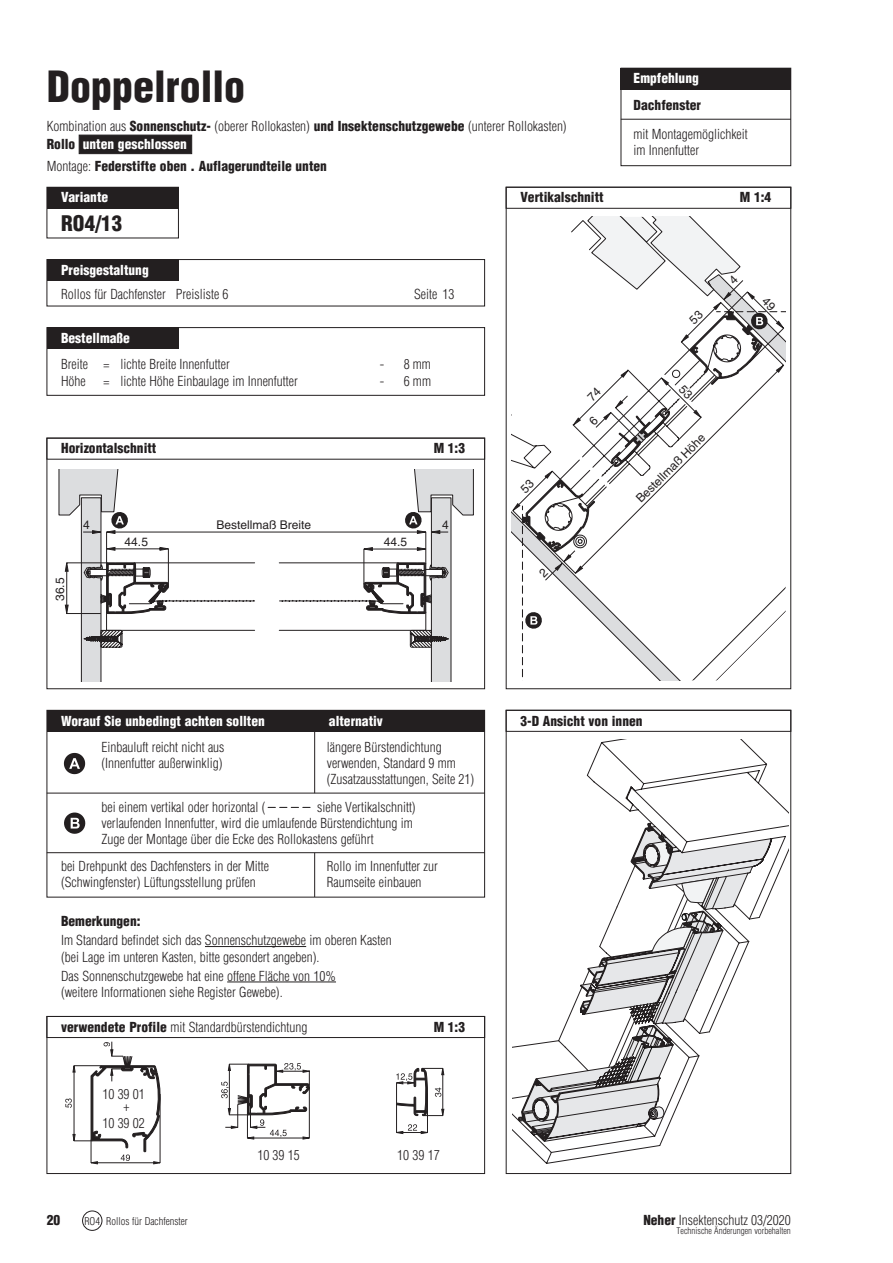
<style>
.page{position:relative;width:893px;height:1263px;background:#fff}
.page>*{position:absolute;margin:0;border:0;box-sizing:border-box;transform-origin:0 0}
.t1{font:900 condensed 42px "Helvetica";color:#231f20}
.t2{font:900 condensed 21px "Helvetica";color:#231f20}
.t3{font:300 condensed 13.5px/16.2px "Helvetica";color:#231f20}
.t4{font:900 condensed 13.5px "Helvetica";color:#231f20}
.t5{font:900 condensed 13.5px "Helvetica";color:#fff}
.t6{font:12px "Helvetica";color:#231f20}
.t7{font:300 condensed 10.5px "Helvetica";color:#231f20}
.t8{font:300 condensed 9px "Helvetica";color:#231f20}
.s1{font-weight:900}
.s2{font-weight:900;color:#fff}
.s3{font-weight:300}
</style>
<div class="page">
<div style="left:79px;top:135px;width:113px;height:19px;background:#231f20;border:1px solid #231f20"></div>
<div style="left:506px;top:187px;width:285px;height:502px;border:1px solid #231f20"></div>
<div style="left:506px;top:710px;width:285px;height:464px;border:1px solid #231f20"></div>
<div style="left:47px;top:438px;width:438px;height:251px;border:1px solid #231f20"></div>
<svg style="left:59px;top:469px;width:415px;height:213px"></svg>
<div style="left:47px;top:327px;width:132px;height:22px;background:#231f20"></div>
<div style="left:47px;top:327px;width:438px;height:68px;border:1px solid #231f20"></div>
<div style="left:47px;top:259px;width:132px;height:22px;background:#231f20"></div>
<div style="left:47px;top:187px;width:132px;height:21px;background:#231f20"></div>
<div style="left:47px;top:187px;width:132px;height:51px;border:1px solid #231f20"></div>
<div style="left:47px;top:259px;width:438px;height:47px;border:1px solid #231f20"></div>
<svg style="left:512px;top:740px;width:277px;height:423px"></svg>
<svg style="left:518px;top:823px;width:253px;height:320px"></svg>
<div style="left:47px;top:710px;width:438px;height:21px;background:#231f20"></div>
<div style="left:47px;top:710px;width:438px;height:187px;border:1px solid #231f20"></div>
<hr style="left:47px;top:793px;width:438px;height:1px;background:#231f20">
<svg style="left:63px;top:752px;width:23px;height:23px"></svg>
<hr style="left:314px;top:730px;width:1px;height:63px;background:#231f20">
<svg style="left:396px;top:1067px;width:48px;height:67px"></svg>
<div style="left:82px;top:1211px;width:20px;height:19px;border:1px solid #231f20;border-radius:50%"></div>
<div style="left:47px;top:1016px;width:438px;height:158px;border:1px solid #231f20"></div>
<svg style="left:221px;top:1063px;width:89px;height:76px"></svg>
<svg style="left:65px;top:1042px;width:95px;height:122px"></svg>
<hr style="left:205px;top:946px;width:101px;height:1px;background:#231f20">
<hr style="left:227px;top:981px;width:109px;height:1px;background:#231f20">
<div style="left:621px;top:68px;width:170px;height:21px;background:#231f20"></div>
<hr style="left:621px;top:119px;width:170px;height:1px;background:#231f20">
<svg style="left:268px;top:807px;width:42px;height:1px"></svg>
<hr style="left:314px;top:853px;width:1px;height:44px;background:#231f20">
<hr style="left:47px;top:852px;width:438px;height:1px;background:#231f20">
<svg style="left:64px;top:812px;width:22px;height:22px"></svg>
<div style="left:621px;top:68px;width:170px;height:98px;border:1px solid #231f20"></div>
<svg style="left:511px;top:217px;width:275px;height:463px"></svg>
<h1 class="t1" style="left:47px;top:60px;width:200px">Doppelrollo</h1>
<p class="t3" style="left:47px;top:117px;width:521px;line-height:18px">Kombination aus <span class="s1">Sonnenschutz-</span> (oberer Rollokasten) <span class="s1">und Insektenschutzgewebe</span> (unterer Rollokasten)<br><span class="s1">Rollo</span> <span class="s2">unten geschlossen</span></p>
<p class="t4" style="left:47px;top:158px;width:282px"><span class="s3">Montage:</span> Federstifte oben . Auflagerundteile unten</p>
<p class="t5" style="left:634px;top:70px;width:67px">Empfehlung</p>
<p class="t4" style="left:634px;top:96px;width:69px">Dachfenster</p>
<p class="t3" style="left:634px;top:126px;width:116px">mit Montagemöglichkeit im Innenfutter</p>
<p class="t5" style="left:61px;top:189px;width:49px">Variante</p>
<h2 class="t2" style="left:61px;top:210px;width:63px">RO4/13</h2>
<p class="t5" style="left:61px;top:261px;width:89px">Preisgestaltung</p>
<p class="t3" style="left:61px;top:286px;width:169px">Rollos für Dachfenster Preisliste 6</p>
<p class="t3" style="left:414px;top:286px;width:42px">Seite 13</p>
<p class="t5" style="left:61px;top:329px;width:70px">Bestellmaße</p>
<p class="t3" style="left:61px;top:356px;width:170px">Breite = lichte Breite Innenfutter</p>
<p class="t3" style="left:380px;top:356px;width:53px">- 8 mm</p>
<p class="t3" style="left:61px;top:372px;width:26px">Höhe</p>
<p class="t3" style="left:104px;top:372px;width:196px">= lichte Höhe Einbaulage im Innenfutter</p>
<p class="t3" style="left:380px;top:372px;width:53px">- 6 mm</p>
<p class="t4" style="left:61px;top:440px;width:97px">Horizontalschnitt</p>
<p class="t4" style="left:434px;top:440px;width:33px">M 1:3</p>
<p class="t6" style="left:216px;top:518px;width:96px">Bestellmaß Breite</p>
<p class="t6" style="left:83px;top:518px;width:8px">4</p>
<p class="t6" style="left:442px;top:518px;width:8px">4</p>
<p class="t6" style="left:53px;top:601px;width:25px;rotate:-90deg">36.5</p>
<p class="t6" style="left:125px;top:535px;width:25px">44.5</p>
<p class="t6" style="left:384px;top:535px;width:25px">44.5</p>
<p class="t5" style="left:61px;top:712px;width:205px">Worauf Sie unbedingt achten sollten</p>
<p class="t5" style="left:329px;top:712px;width:55px">alternativ</p>
<p class="t3" style="left:101px;top:739px;width:125px">Einbauluft reicht nicht aus</p>
<p class="t3" style="left:327px;top:739px;width:116px">längere Bürstendichtung</p>
<p class="t3" style="left:101px;top:755px;width:123px">(Innenfutter außerwinklig)</p>
<p class="t3" style="left:327px;top:755px;width:149px">verwenden, Standard 9 mm (Zusatzausstattungen, Seite 21)</p>
<p class="t3" style="left:101px;top:799px;width:166px">bei einem vertikal oder horizontal (</p>
<p class="t3" style="left:101px;top:799px;width:316px;text-indent:216px">siehe Vertikalschnitt) verlaufenden Innenfutter, wird die umlaufende Bürstendichtung im<br>Zuge der Montage über die Ecke des Rollokastens geführt</p>
<p class="t3" style="left:61px;top:858px;width:209px">bei Drehpunkt des Dachfensters in der Mitte</p>
<p class="t3" style="left:327px;top:858px;width:113px">Rollo im Innenfutter zur</p>
<p class="t3" style="left:61px;top:874px;width:196px">(Schwingfenster) Lüftungsstellung prüfen</p>
<p class="t3" style="left:327px;top:874px;width:96px">Raumseite einbauen</p>
<p class="t4" style="left:61px;top:913px;width:81px">Bemerkungen:</p>
<p class="t3" style="left:61px;top:932px;width:332px">Im Standard befindet sich das Sonnenschutzgewebe im oberen Kasten (bei Lage im unteren Kasten, bitte gesondert angeben).</p>
<p class="t3" style="left:61px;top:968px;width:276px">Das Sonnenschutzgewebe hat eine offene Fläche von 10% (weitere Informationen siehe Register Gewebe).</p>
<p class="t3" style="left:61px;top:1018px;width:248px"><span class="s1">verwendete Profile</span> mit Standardbürstendichtung</p>
<p class="t4" style="left:434px;top:1018px;width:33px">M 1:3</p>
<p class="t3" style="left:102px;top:1088px;width:44px;line-height:12px;text-align:center">10 39 01 +</p>
<p class="t3" style="left:102px;top:1114px;width:44px">10 39 02</p>
<p class="t4" style="left:47px;top:1211px;width:15px">20</p>
<p class="t7" style="left:84px;top:1215px;width:105px">RO4 Rollos für Dachfenster</p>
<p class="t3" style="left:257px;top:1147px;width:44px">10 39 15</p>
<p class="t3" style="left:397px;top:1147px;width:44px">10 39 17</p>
<p class="t4" style="left:520px;top:189px;width:85px">Vertikalschnitt</p>
<p class="t4" style="left:740px;top:189px;width:33px">M 1:4</p>
<p class="t6" style="left:633px;top:496px;width:94px;rotate:-45deg">Bestellmaß Höhe</p>
<p class="t4" style="left:520px;top:712px;width:124px">3-D Ansicht von innen</p>
<p class="t3" style="left:643px;top:1211px;width:149px"><span class="s1">Neher</span> Insektenschutz 03/2020</p>
<p class="t8" style="left:677px;top:1225px;width:116px">Technische Änderungen vorbehalten</p>
</div>
